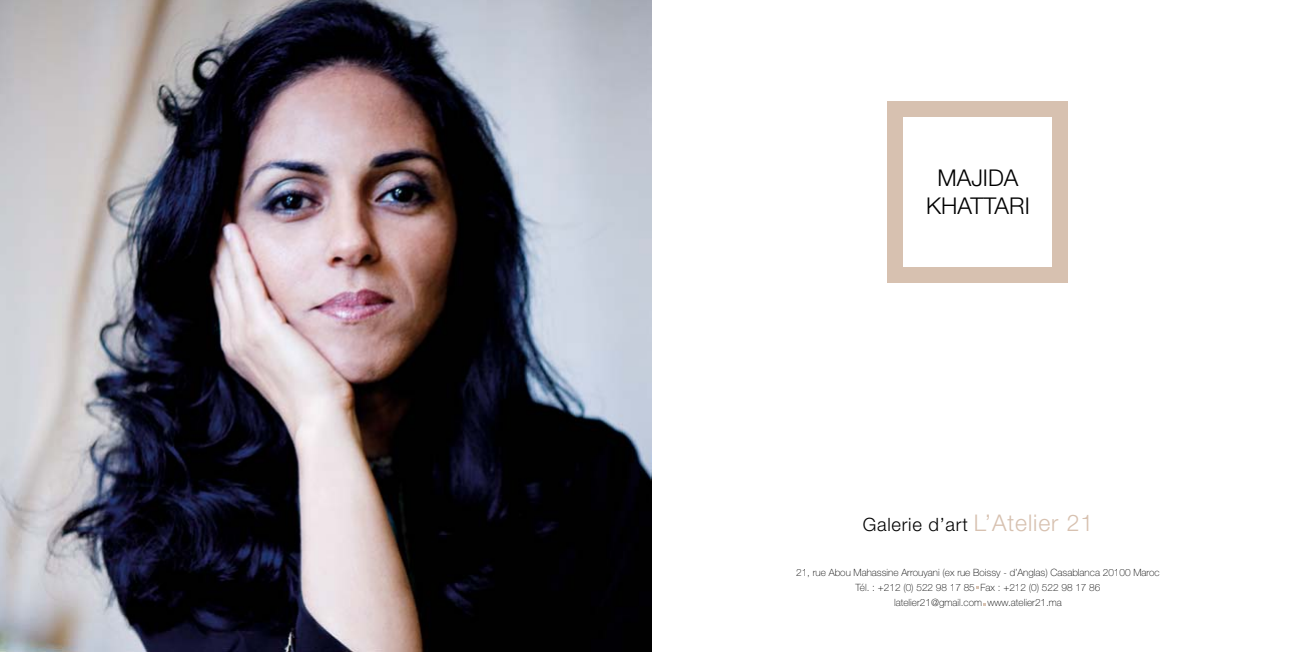
<style>
.page{position:relative;width:1304px;height:652px;background:#fff}
.page>*{position:absolute;margin:0;border:0;box-sizing:border-box;transform-origin:0 0}
.t1{font:300 23.1px/27.6px "Helvetica Neue LT Std";color:#000;text-align:center}
.t2{font:300 18.4px "Helvetica Neue LT Std";letter-spacing:.04em;color:#000}
.t3{font:100 10px/15.2px "Helvetica Neue LT Std";color:#000;text-align:center}
.s1{font-size:23px;color:#d7c1b0}
</style>
<div class="page">
<div style="left:888px;top:101px;width:180px;height:181px;background:#d7c1b0"></div>
<div style="left:904px;top:117px;width:148px;height:149px;background:#fff"></div>
<img style="left:0;top:0;width:652px;height:652px">
<h1 class="t1" style="left:926px;top:164px;width:105px">Majida<br>Khattari</h1>
<h2 class="t2" style="left:863px;top:513px;width:232px">Galerie d’art <span class="s1">L’Atelier 21</span></h2>
<p class="t3" style="left:796px;top:564px;width:365px">21, rue Abou Mahassine Arrouyani (ex rue Boissy - d’Anglas) Casablanca 20100 Maroc<br>Tél. : +212 (0) 522 98 17 85 Fax : +212 (0) 522 98 17 86<br>latelier21@gmail.com www.atelier21.ma</p>
</div>
